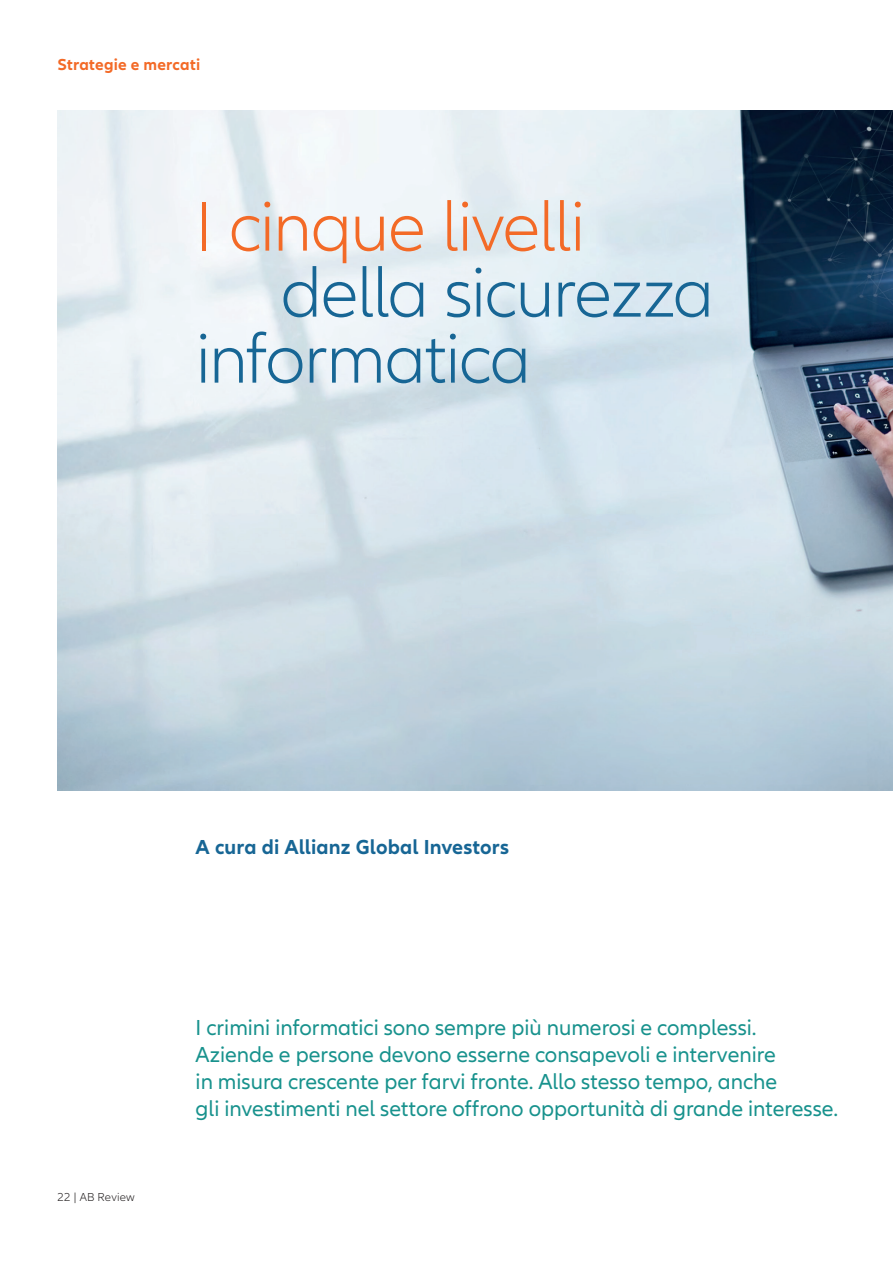
<style>
.page{position:relative;width:893px;height:1263px;background:#fff}
.page>*{position:absolute;margin:0;border:0;box-sizing:border-box;transform-origin:0 0}
.t1{font:300 72px "Allianz Neo";letter-spacing:-.025em;color:#176695}
.t2{font:300 72px "Allianz Neo";letter-spacing:-.025em;color:#f36a27}
.t3{font:22.5px/27px "Allianz Neo";color:#18928d}
.t4{font:700 21px "Allianz Neo";letter-spacing:.005em;color:#176695}
.t5{font:700 16.5px "Allianz Neo";letter-spacing:.015em;color:#f36a27}
.t6{font:300 12px "Allianz Neo";letter-spacing:.015em;color:#231f20}
</style>
<div class="page">
<img style="left:57px;top:111px;width:836px;height:680px">
<p class="t5" style="left:57px;top:55px;width:144px">Strategie e mercati</p>
<p class="t2" style="left:196px;top:186px;width:391px">I cinque livelli</p>
<p class="t1" style="left:281px;top:252px;width:435px">della sicurezza</p>
<p class="t1" style="left:196px;top:318px;width:337px">informatica</p>
<p class="t4" style="left:196px;top:834px;width:315px">A cura di Allianz Global Investors</p>
<p class="t6" style="left:57px;top:1190px;width:79px">22 | AB Review</p>
<p class="t3" style="left:196px;top:1014px;width:644px">I crimini informatici sono sempre più numerosi e complessi.<br>Aziende e persone devono esserne consapevoli e intervenire<br>in misura crescente per farvi fronte. Allo stesso tempo, anche<br>gli investimenti nel settore offrono opportunità di grande interesse.</p>
</div>
